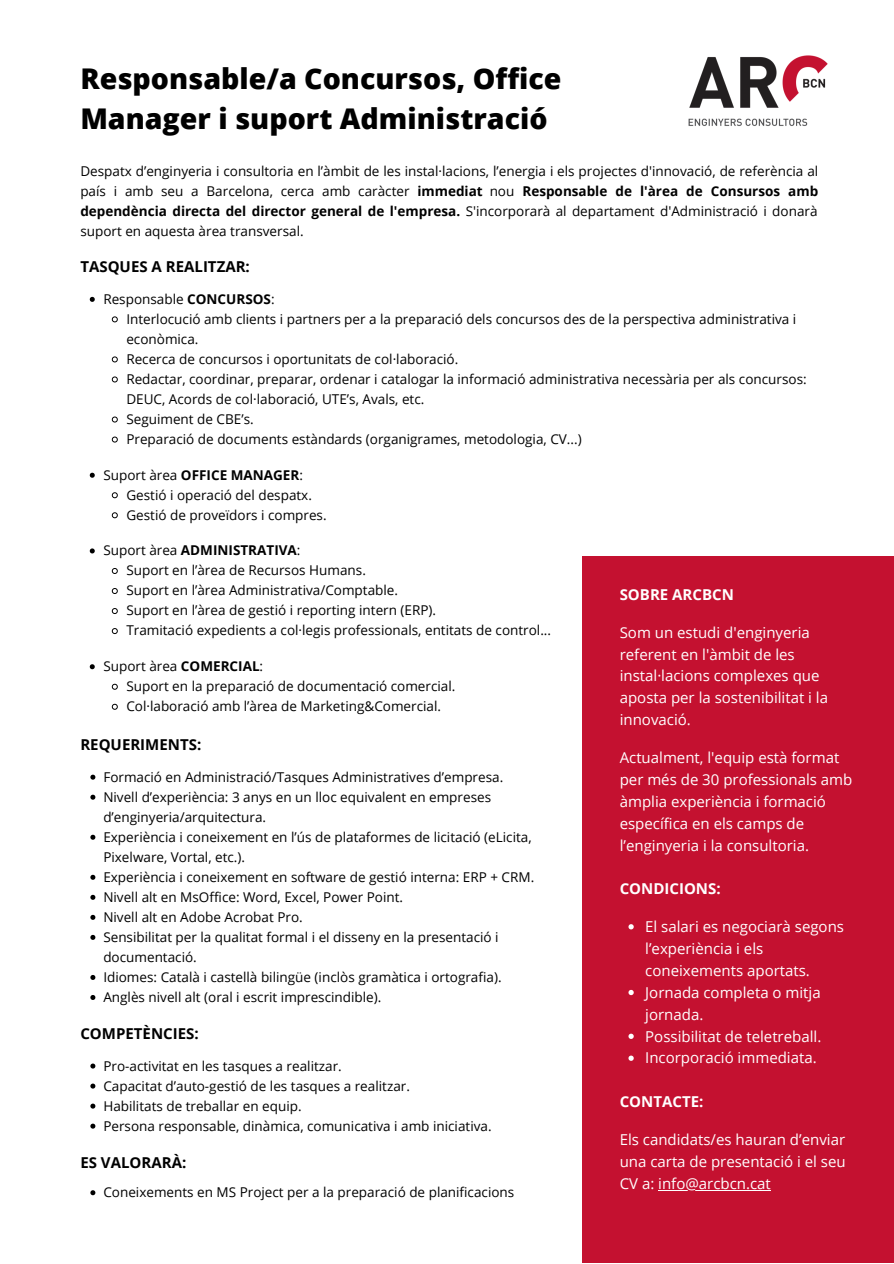
<style>
.page{position:relative;width:894px;height:1264px;background:#fff}
.page>*{position:absolute;margin:0;border:0;box-sizing:border-box;transform-origin:0 0}
.t1{font:800 28.5px/39.5px "Open Sans";color:#000}
.t2{font:15px/21.9px "Open Sans";color:#fff}
.t3{font:700 15px "Open Sans";color:#000}
.t4{font:700 15px "Open Sans";color:#fff}
.t5{font:13.5px/20px "Open Sans";color:#000}
.t6{font:700 13.5px "Open Sans";color:#000}
.s1{font-weight:700}
.s2{font-weight:400}
</style>
<div class="page">
<img style="left:688px;top:55px;width:140px;height:71px">
<div style="left:582px;top:556px;width:311px;height:706px;background:#c41130"></div>
<svg style="left:90px;top:297px;width:5px;height:5px"></svg>
<svg style="left:111px;top:316px;width:7px;height:7px"></svg>
<svg style="left:111px;top:356px;width:7px;height:7px"></svg>
<svg style="left:111px;top:376px;width:7px;height:7px"></svg>
<svg style="left:111px;top:416px;width:7px;height:7px"></svg>
<svg style="left:111px;top:436px;width:7px;height:7px"></svg>
<svg style="left:90px;top:472px;width:5px;height:6px"></svg>
<svg style="left:111px;top:492px;width:7px;height:6px"></svg>
<svg style="left:111px;top:512px;width:7px;height:6px"></svg>
<svg style="left:90px;top:548px;width:5px;height:5px"></svg>
<svg style="left:111px;top:568px;width:7px;height:6px"></svg>
<svg style="left:111px;top:588px;width:7px;height:6px"></svg>
<svg style="left:111px;top:608px;width:7px;height:6px"></svg>
<svg style="left:111px;top:628px;width:7px;height:6px"></svg>
<svg style="left:90px;top:664px;width:5px;height:5px"></svg>
<svg style="left:111px;top:683px;width:7px;height:7px"></svg>
<svg style="left:111px;top:703px;width:7px;height:7px"></svg>
<svg style="left:628px;top:924px;width:5px;height:5px"></svg>
<svg style="left:628px;top:989px;width:5px;height:6px"></svg>
<svg style="left:628px;top:1033px;width:5px;height:5px"></svg>
<svg style="left:628px;top:1055px;width:5px;height:5px"></svg>
<hr style="left:658px;top:1189px;width:112px;height:1px;background:#fff">
<svg style="left:90px;top:774px;width:5px;height:5px"></svg>
<svg style="left:90px;top:794px;width:5px;height:5px"></svg>
<svg style="left:90px;top:834px;width:5px;height:5px"></svg>
<svg style="left:90px;top:874px;width:5px;height:5px"></svg>
<svg style="left:90px;top:894px;width:5px;height:5px"></svg>
<svg style="left:90px;top:914px;width:5px;height:5px"></svg>
<svg style="left:90px;top:934px;width:5px;height:5px"></svg>
<svg style="left:90px;top:975px;width:5px;height:4px"></svg>
<svg style="left:90px;top:995px;width:5px;height:4px"></svg>
<svg style="left:90px;top:1063px;width:5px;height:5px"></svg>
<svg style="left:90px;top:1083px;width:5px;height:5px"></svg>
<svg style="left:90px;top:1103px;width:5px;height:5px"></svg>
<svg style="left:90px;top:1123px;width:5px;height:5px"></svg>
<svg style="left:90px;top:1190px;width:5px;height:5px"></svg>
<p class="t1" style="left:80px;top:59px;width:482px">Responsable/a Concursos, Office<br>Manager i suport Administració</p>
<p class="t5" style="left:80px;top:160px;width:739px;text-align:justify">Despatx d’enginyeria i consultoria en l’àmbit de les instal·lacions, l’energia i els projectes d'innovació, de referència al país i amb seu a Barcelona, cerca amb caràcter <span class="s1">immediat</span> nou <span class="s1">Responsable de l'àrea de Consursos amb dependència directa del director general de l'empresa.</span> S'incorporarà al departament d'Administració i donarà suport en aquesta àrea transversal.</p>
<p class="t3" style="left:80px;top:256px;width:171px">TASQUES A REALITZAR:</p>
<p class="t5" style="left:103px;top:288px;width:173px">Responsable <span class="s1">CONCURSOS</span>:</p>
<p class="t5" style="left:126px;top:308px;width:671px">Interlocució amb clients i partners per a la preparació dels concursos des de la perspectiva administrativa i econòmica.</p>
<p class="t5" style="left:126px;top:348px;width:333px">Recerca de concursos i oportunitats de col·laboració.</p>
<p class="t5" style="left:126px;top:368px;width:681px">Redactar, coordinar, preparar, ordenar i catalogar la informació administrativa necessària per als concursos:<br>DEUC, Acords de col·laboració, UTE’s, Avals, etc.</p>
<p class="t5" style="left:126px;top:408px;width:129px">Seguiment de CBE’s.</p>
<p class="t5" style="left:126px;top:429px;width:457px">Preparació de documents estàndards (organigrames, metodologia, CV...)</p>
<p class="t6" style="left:103px;top:465px;width:201px"><span class="s2">Suport àrea</span> OFFICE MANAGER<span class="s2">:</span></p>
<p class="t5" style="left:126px;top:484px;width:187px">Gestió i operació del despatx.</p>
<p class="t5" style="left:126px;top:504px;width:202px">Gestió de proveïdors i compres.</p>
<p class="t6" style="left:103px;top:541px;width:199px"><span class="s2">Suport àrea</span> ADMINISTRATIVA<span class="s2">:</span></p>
<p class="t5" style="left:126px;top:560px;width:241px">Suport en l’àrea de Recursos Humans.</p>
<p class="t5" style="left:126px;top:580px;width:273px">Suport en l’àrea Administrativa/Comptable.</p>
<p class="t5" style="left:126px;top:600px;width:311px">Suport en l’àrea de gestió i reporting intern (ERP).</p>
<p class="t5" style="left:126px;top:620px;width:426px">Tramitació expedients a col·legis professionals, entitats de control...</p>
<p class="t5" style="left:103px;top:656px;width:161px">Suport àrea <span class="s1">COMERCIAL</span>:</p>
<p class="t5" style="left:126px;top:676px;width:330px">Suport en la preparació de documentació comercial.</p>
<p class="t5" style="left:126px;top:696px;width:316px">Col·laboració amb l’àrea de Marketing&amp;Comercial.</p>
<p class="t4" style="left:619px;top:584px;width:116px">SOBRE ARCBCN</p>
<p class="t2" style="left:619px;top:621px;width:210px">Som un estudi d'enginyeria referent en l'àmbit de les instal·lacions complexes que aposta per la sostenibilitat i la innovació.</p>
<p class="t2" style="left:619px;top:746px;width:234px">Actualment, l'equip està format per més de 30 professionals amb àmplia experiència i formació específica en els camps de l’enginyeria i la consultoria.</p>
<p class="t4" style="left:619px;top:878px;width:102px">CONDICIONS:</p>
<p class="t3" style="left:80px;top:734px;width:122px">REQUERIMENTS:</p>
<p class="t5" style="left:103px;top:766px;width:401px">Formació en Administració/Tasques Administratives d’empresa.</p>
<p class="t5" style="left:103px;top:786px;width:389px">Nivell d’experiència: 3 anys en un lloc equivalent en empreses d’enginyeria/arquitectura.</p>
<p class="t5" style="left:103px;top:826px;width:429px">Experiència i coneixement en l’ús de plataformes de licitació (eLicita,<br>Pixelware, Vortal, etc.).</p>
<p class="t5" style="left:103px;top:866px;width:432px">Experiència i coneixement en software de gestió interna: ERP + CRM.</p>
<p class="t5" style="left:103px;top:886px;width:301px">Nivell alt en MsOffice: Word, Excel, Power Point.</p>
<p class="t5" style="left:103px;top:906px;width:201px">Nivell alt en Adobe Acrobat Pro.</p>
<p class="t5" style="left:103px;top:926px;width:397px">Sensibilitat per la qualitat formal i el disseny en la presentació i documentació.</p>
<p class="t5" style="left:103px;top:966px;width:399px">Idiomes: Català i castellà bilingüe (inclòs gramàtica i ortografia).</p>
<p class="t5" style="left:103px;top:986px;width:279px">Anglès nivell alt (oral i escrit imprescindible).</p>
<p class="t2" style="left:645px;top:915px;width:200px">El salari es negociarà segons l’experiència i els coneixements aportats.</p>
<p class="t2" style="left:645px;top:981px;width:177px">Jornada completa o mitja jornada.</p>
<p class="t2" style="left:645px;top:1024px;width:177px">Possibilitat de teletreball.</p>
<p class="t2" style="left:645px;top:1046px;width:173px">Incorporació immediata.</p>
<p class="t3" style="left:80px;top:1022px;width:120px">COMPETÈNCIES:</p>
<p class="t5" style="left:103px;top:1055px;width:240px">Pro-activitat en les tasques a realitzar.</p>
<p class="t5" style="left:103px;top:1075px;width:308px">Capacitat d’auto-gestió de les tasques a realitzar.</p>
<p class="t5" style="left:103px;top:1095px;width:200px">Habilitats de treballar en equip.</p>
<p class="t5" style="left:103px;top:1115px;width:389px">Persona responsable, dinàmica, comunicativa i amb iniciativa.</p>
<p class="t4" style="left:619px;top:1091px;width:85px">CONTACTE:</p>
<p class="t2" style="left:619px;top:1128px;width:227px;text-align:justify">Els candidats/es hauran d’enviar una carta de presentació i el seu CV a: info@arcbcn.cat</p>
<p class="t3" style="left:80px;top:1151px;width:107px">ES VALORARÀ:</p>
<p class="t5" style="left:103px;top:1181px;width:412px">Coneixements en MS Project per a la preparació de planificacions</p>
</div>
